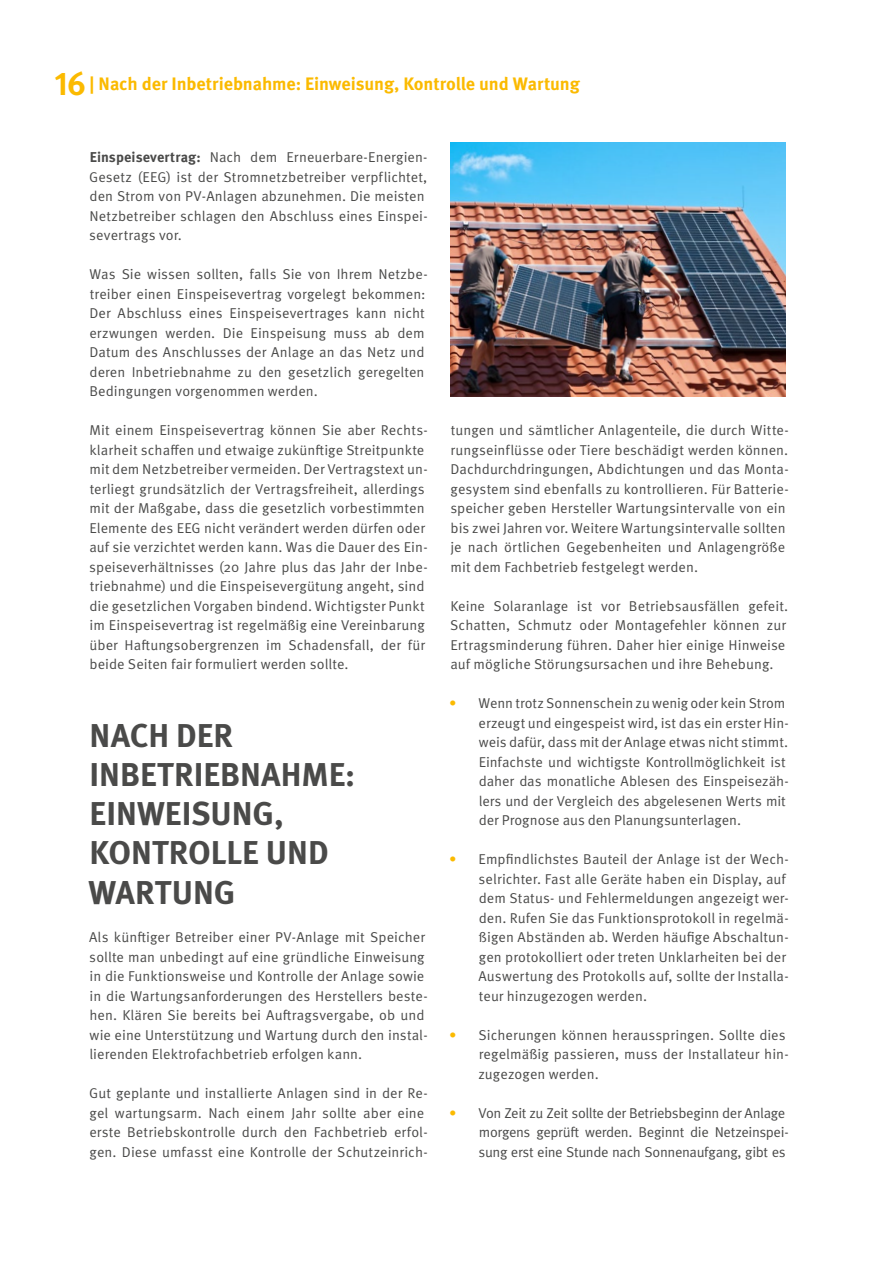
<style>
.page{position:relative;width:893px;height:1263px;background:#fff}
.page>*{position:absolute;margin:0;border:0;box-sizing:border-box;transform-origin:0 0}
.t1{font:700 33px/39px "Meta Pro";color:#4a4a49}
.t2{font:700 18px "Meta Pro";letter-spacing:-.01em;color:#fbba00}
.t3{font:14.25px/19.5px "Meta Pro Norm";letter-spacing:.005em;color:#4a4a49}
.t4{font:14.25px/19.5px "Meta Pro Norm";letter-spacing:-.025em;color:#4a4a49}
.s1{font-size:33px}
.s2{font-family:"Meta Pro";font-weight:700}
.s3{color:#fbba00}
</style>
<div class="page">
<img style="left:450px;top:143px;width:336px;height:253px">
<p class="t2" style="left:55px;top:70px;width:527px"><span class="s1">16</span> | Nach der Inbetriebnahme: Einweisung, Kontrolle und Wartung</p>
<p class="t3" style="left:89px;top:147px;width:340px"><span class="s2">Einspeisevertrag:</span> Nach dem Erneuerbare-Energien-Gesetz (EEG) ist der Stromnetzbetreiber verpflichtet, den Strom von PV-Anlagen abzunehmen. Die meisten Netzbetreiber schlagen den Abschluss eines Einspei&shy;severtrags vor.</p>
<p class="t3" style="left:89px;top:264px;width:340px">Was Sie wissen sollten, falls Sie von Ihrem Netzbe&shy;treiber einen Einspeisevertrag vorgelegt bekommen:<br>Der Abschluss eines Einspeisevertrages kann nicht erzwungen werden. Die Einspeisung muss ab dem Datum des Anschlusses der Anlage an das Netz und deren Inbetriebnahme zu den gesetzlich geregelten Bedingungen vorgenommen werden.</p>
<p class="t3" style="left:89px;top:420px;width:340px">Mit einem Einspeisevertrag können Sie aber Rechts&shy;klarheit schaffen und etwaige zukünftige Streitpunkte mit dem Netzbetreiber vermeiden. Der Vertragstext un&shy;terliegt grundsätzlich der Vertragsfreiheit, allerdings mit der Maßgabe, dass die gesetzlich vorbestimmten Elemente des EEG nicht verändert werden dürfen oder auf sie verzichtet werden kann. Was die Dauer des Ein&shy;speiseverhältnisses (20 Jahre plus das Jahr der Inbe&shy;triebnahme) und die Einspeisevergütung angeht, sind die gesetzlichen Vorgaben bindend. Wichtigster Punkt im Einspeisevertrag ist regelmäßig eine Vereinbarung über Haftungsobergrenzen im Schadensfall, der für beide Seiten fair formuliert werden sollte.</p>
<h1 class="t1" style="left:89px;top:714px;width:268px">NACH DER<br>INBETRIEBNAHME:<br>EINWEISUNG,<br>KONTROLLE UND<br>WARTUNG</h1>
<p class="t3" style="left:89px;top:927px;width:340px">Als künftiger Betreiber einer PV-Anlage mit Speicher sollte man unbedingt auf eine gründliche Einweisung in die Funktionsweise und Kontrolle der Anlage sowie in die Wartungsanforderungen des Herstellers beste&shy;hen. Klären Sie bereits bei Auftragsvergabe, ob und wie eine Unterstützung und Wartung durch den instal&shy;lierenden Elektrofachbetrieb erfolgen kann.</p>
<p class="t3" style="left:89px;top:1083px;width:340px">Gut geplante und installierte Anlagen sind in der Re&shy;gel wartungsarm. Nach einem Jahr sollte aber eine erste Betriebskontrolle durch den Fachbetrieb erfol&shy;gen. Diese umfasst eine Kontrolle der Schutzeinrich-</p>
<p class="t3" style="left:450px;top:420px;width:340px">tungen und sämtlicher Anlagenteile, die durch Witte&shy;rungseinflüsse oder Tiere beschädigt werden können.<br>Dachdurchdringungen, Abdichtungen und das Monta&shy;gesystem sind ebenfalls zu kontrollieren. Für Batterie&shy;speicher geben Hersteller Wartungsintervalle von ein bis zwei Jahren vor. Weitere Wartungsintervalle sollten je nach örtlichen Gegebenheiten und Anlagengröße mit dem Fachbetrieb festgelegt werden.</p>
<p class="t3" style="left:450px;top:595px;width:340px">Keine Solaranlage ist vor Betriebsausfällen gefeit.<br>Schatten, Schmutz oder Montagefehler können zur Ertragsminderung führen. Daher hier einige Hinweise auf mögliche Störungsursachen und ihre Behebung.</p>
<p class="t3" style="left:479px;top:693px;width:311px;text-indent:-30px"><span class="s3">•</span> Wenn trotz Sonnenschein zu wenig oder kein Strom erzeugt und eingespeist wird, ist das ein erster Hin&shy;weis dafür, dass mit der Anlage etwas nicht stimmt.<br>Einfachste und wichtigste Kontrollmöglichkeit ist daher das monatliche Ablesen des Einspeisezäh&shy;lers und der Vergleich des abgelesenen Werts mit der Prognose aus den Planungsunterlagen.</p>
<p class="t3" style="left:478px;top:849px;width:312px;text-indent:-29px"><span class="s3">•</span> Empfindlichstes Bauteil der Anlage ist der Wech&shy;selrichter. Fast alle Geräte haben ein Display, auf dem Status- und Fehlermeldungen angezeigt wer&shy;den. Rufen Sie das Funktionsprotokoll in regelmä&shy;ßigen Abständen ab. Werden häufige Abschaltun&shy;gen protokolliert oder treten Unklarheiten bei der Auswertung des Protokolls auf, sollte der Installa&shy;teur hinzugezogen werden.</p>
<p class="t3" style="left:478px;top:1024px;width:312px;text-indent:-29px"><span class="s3">•</span> Sicherungen können herausspringen. Sollte dies regelmäßig passieren, muss der Installateur hin&shy;zugezogen werden.</p>
<p class="t4" style="left:479px;top:1102px;width:311px;text-indent:-30px"><span class="s3">•</span> Von Zeit zu Zeit sollte der Betriebsbeginn der Anlage morgens geprüft werden. Beginnt die Netzeinspei&shy;sung erst eine Stunde nach Sonnenaufgang, gibt es</p>
</div>
